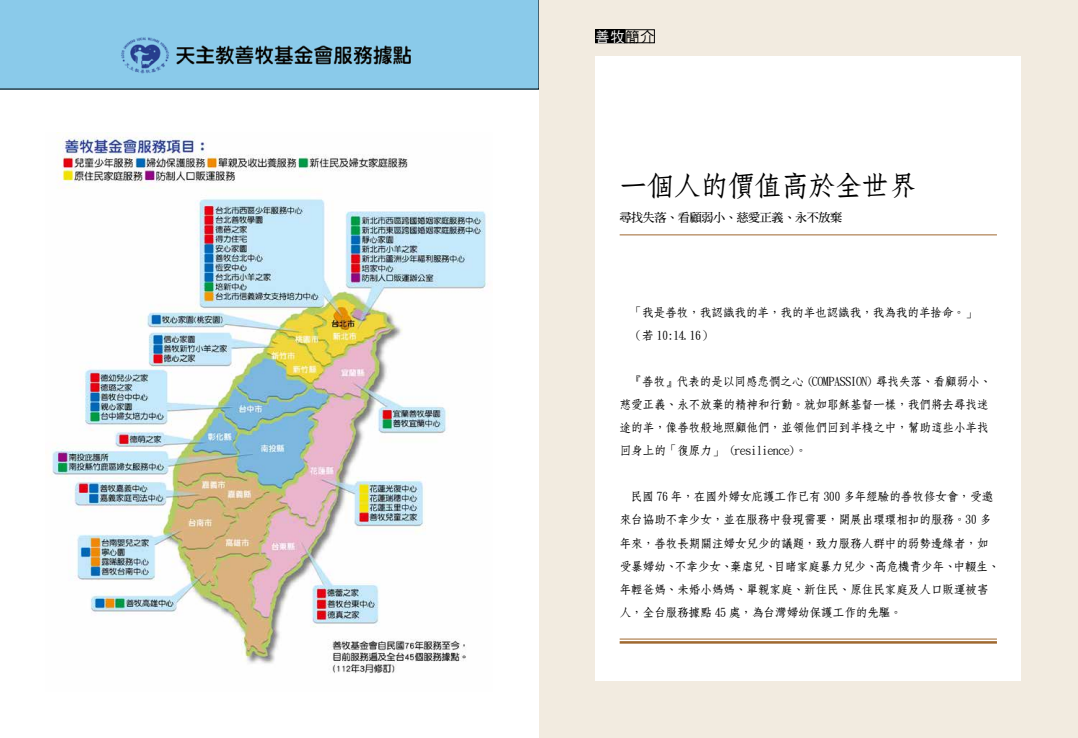
<style>
.page{position:relative;width:1078px;height:738px;background:#fff}
.page>*{position:absolute;margin:0;border:0;box-sizing:border-box;transform-origin:0 0}
.t1{font:28px "DF Fang Song W6 HK BF";letter-spacing:-.04em;color:#000}
.t2{font:14px "DF Hei Md HK BF";color:#fff}
.t3{font:12px/23px "DF Fang Song W6 HK BF";letter-spacing:-.04em;color:#000}
.t4{font:12px "DF Ming Bd HK BF";letter-spacing:-.025em;color:#000}
.s1{color:#000}
</style>
<div class="page">
<svg style="left:0;top:0;width:539px;height:89px;background:#82bedd"></svg>
<img style="left:52px;top:132px;width:435px;height:541px">
<div style="left:539px;top:0;width:538px;height:737px;background:#f2ebe0"></div>
<div style="left:595px;top:57px;width:425px;height:623px;background:#fff"></div>
<div style="left:595px;top:30px;width:29px;height:13px;background:#000"></div>
<hr style="left:619px;top:638px;width:377px;height:1px;background:#9f682f">
<hr style="left:619px;top:640px;width:377px;height:3px;background:#9f682f">
<hr style="left:619px;top:234px;width:377px;height:1px;background:#9f682f">
<p class="t2" style="left:595px;top:29px;width:61px">善牧<span class="s1">簡介</span></p>
<h1 class="t1" style="left:619px;top:171px;width:298px">一個人的價值高於全世界</h1>
<p class="t4" style="left:619px;top:211px;width:224px">尋找失落、看顧弱小、慈愛正義、永不放棄</p>
<p class="t3" style="left:630px;top:301px;width:348px">「我是善牧，我認識我的羊，我的羊也認識我，我為我的羊捨命。」（若 10:14.16）</p>
<p class="t3" style="left:619px;top:370px;width:373px;text-indent:11px">『善牧』代表的是以同感悲憫之心 (COMPASSION) 尋找失落、看顧弱小、慈愛正義、永不放棄的精神和行動。就如耶穌基督一樣，我們將去尋找迷途的羊，像善牧般地照顧他們，並領他們回到羊棧之中，幫助這些小羊找回身上的「復原力」 (resilience)。</p>
<p class="t3" style="left:619px;top:485px;width:382px;text-indent:11px">民國 76 年，在國外婦女庇護工作已有 300 多年經驗的善牧修女會，受邀來台協助不幸少女，並在服務中發現需要，開展出環環相扣的服務。30 多年來，善牧長期關注婦女兒少的議題，致力服務人群中的弱勢邊緣者，如受暴婦幼、不幸少女、棄虐兒、目睹家庭暴力兒少、高危機青少年、中輟生、年輕爸媽、未婚小媽媽、單親家庭、新住民、原住民家庭及人口販運被害人，全台服務據點 45 處，為台灣婦幼保護工作的先驅。</p>
</div>
